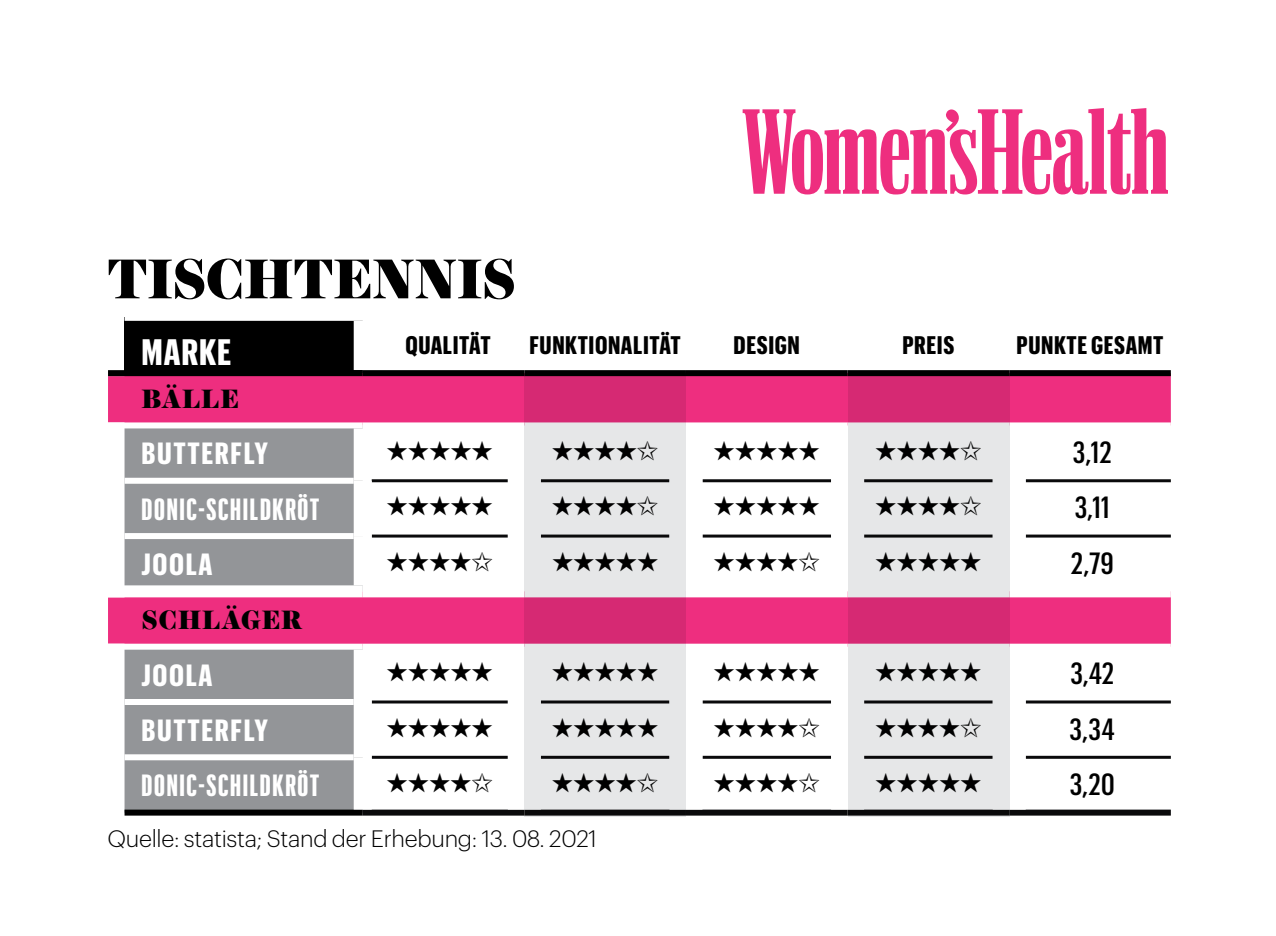
<style>
.page{position:relative;width:1276px;height:936px;background:#fff}
.page>*{position:absolute;margin:0;border:0;box-sizing:border-box;transform-origin:0 0}
.t1{font:900 57px "Harriet Display";color:#000}
.t2{font:700 36px "Graphik X Cond";letter-spacing:.025em;color:#fff}
.t3{font:700 30px "Graphik XX Cond";letter-spacing:.055em;color:#fff}
.t4{font:700 30px "Graphik X Cond";letter-spacing:.055em;color:#fff}
.t5{font:500 30px "Graphik X Cond";letter-spacing:.01em;color:#000}
.t6{font:27px "Zapf Dingbats Std";color:#000}
.t7{font:900 27px "Harriet Display";letter-spacing:.03em;color:#000}
.t8{font:700 24.9px "Graphik X Cond";letter-spacing:.025em;color:#000}
.t9{font:300 23.4px "Graphik";letter-spacing:-.01em;color:#000}
</style>
<div class="page">
<svg style="left:742px;top:108px;width:426px;height:86px"></svg>
<div style="left:124px;top:318px;width:239px;height:55px;background:#000"></div>
<svg style="left:141px;top:376px;width:1029px;height:267px"></svg>
<svg style="left:124px;top:428px;width:239px;height:381px;background:#a08895"></svg>
<div style="left:354px;top:428px;width:18px;height:52px;background:#fff"></div>
<div style="left:124px;top:477px;width:230px;height:6px;background:#fff"></div>
<div style="left:124px;top:315px;width:248px;height:6px;background:#fff"></div>
<div style="left:354px;top:321px;width:18px;height:49px;background:#fff"></div>
<div style="left:108px;top:376px;width:33px;height:46px;background:#ee2e7f"></div>
<div style="left:108px;top:597px;width:33px;height:46px;background:#ee2e7f"></div>
<div style="left:108px;top:585px;width:255px;height:12px;background:#fff"></div>
<div style="left:363px;top:585px;width:161px;height:12px;background:#fff"></div>
<div style="left:686px;top:585px;width:161px;height:12px;background:#fff"></div>
<div style="left:1009px;top:585px;width:161px;height:12px;background:#fff"></div>
<div style="left:124px;top:699px;width:230px;height:6px;background:#fff"></div>
<hr style="left:372px;top:700px;width:136px;height:3px;background:#0a0a0b">
<hr style="left:702px;top:700px;width:129px;height:3px;background:#0a0a0b">
<hr style="left:1025px;top:700px;width:145px;height:3px;background:#0a0a0b">
<div style="left:108px;top:422px;width:255px;height:6px;background:#fff"></div>
<div style="left:108px;top:643px;width:255px;height:6px;background:#fff"></div>
<div style="left:363px;top:422px;width:161px;height:6px;background:#fff"></div>
<div style="left:686px;top:422px;width:161px;height:6px;background:#fff"></div>
<div style="left:1009px;top:422px;width:161px;height:6px;background:#fff"></div>
<hr style="left:372px;top:479px;width:136px;height:3px;background:#0a0a0b">
<hr style="left:702px;top:479px;width:129px;height:3px;background:#0a0a0b">
<hr style="left:1025px;top:479px;width:145px;height:3px;background:#0a0a0b">
<hr style="left:372px;top:534px;width:136px;height:3px;background:#0a0a0b">
<hr style="left:702px;top:534px;width:129px;height:3px;background:#0a0a0b">
<hr style="left:1025px;top:534px;width:145px;height:3px;background:#0a0a0b">
<hr style="left:372px;top:755px;width:136px;height:3px;background:#0a0a0b">
<hr style="left:702px;top:755px;width:129px;height:3px;background:#0a0a0b">
<hr style="left:1025px;top:755px;width:145px;height:3px;background:#0a0a0b">
<div style="left:124px;top:809px;width:239px;height:6px;background:#000"></div>
<div style="left:363px;top:809px;width:161px;height:6px;background:#0a0a0b"></div>
<div style="left:686px;top:809px;width:161px;height:6px;background:#0a0a0b"></div>
<div style="left:1009px;top:809px;width:161px;height:6px;background:#0a0a0b"></div>
<div style="left:108px;top:370px;width:255px;height:6px;background:#000"></div>
<div style="left:363px;top:370px;width:161px;height:6px;background:#000"></div>
<div style="left:524px;top:370px;width:162px;height:6px;background:#000"></div>
<div style="left:686px;top:370px;width:161px;height:6px;background:#000"></div>
<div style="left:847px;top:370px;width:162px;height:6px;background:#000"></div>
<div style="left:1009px;top:370px;width:161px;height:6px;background:#000"></div>
<div style="left:508px;top:428px;width:33px;height:52px;background:#fff"></div>
<div style="left:669px;top:428px;width:33px;height:52px;background:#fff"></div>
<div style="left:831px;top:428px;width:33px;height:52px;background:#fff"></div>
<div style="left:992px;top:428px;width:33px;height:52px;background:#fff"></div>
<div style="left:508px;top:480px;width:33px;height:56px;background:#fff"></div>
<div style="left:669px;top:480px;width:33px;height:56px;background:#fff"></div>
<div style="left:831px;top:480px;width:33px;height:56px;background:#fff"></div>
<div style="left:992px;top:480px;width:33px;height:56px;background:#fff"></div>
<div style="left:508px;top:536px;width:33px;height:49px;background:#fff"></div>
<div style="left:669px;top:536px;width:33px;height:49px;background:#fff"></div>
<div style="left:831px;top:536px;width:33px;height:49px;background:#fff"></div>
<div style="left:992px;top:536px;width:33px;height:49px;background:#fff"></div>
<div style="left:354px;top:480px;width:18px;height:56px;background:#fff"></div>
<div style="left:354px;top:536px;width:18px;height:49px;background:#fff"></div>
<div style="left:354px;top:649px;width:18px;height:53px;background:#fff"></div>
<div style="left:354px;top:702px;width:18px;height:55px;background:#fff"></div>
<div style="left:354px;top:757px;width:18px;height:52px;background:#fff"></div>
<div style="left:124px;top:533px;width:230px;height:6px;background:#fff"></div>
<div style="left:124px;top:754px;width:230px;height:6px;background:#fff"></div>
<svg style="left:847px;top:374px;width:162px;height:442px;background:#d9b6c6"></svg>
<svg style="left:524px;top:374px;width:162px;height:442px;background:#d9b6c6"></svg>
<h1 class="t1" style="left:108px;top:238px;width:410px">TISCHTENNIS</h1>
<h2 class="t2" style="left:142px;top:326px;width:91px">MARKE</h2>
<p class="t8" style="left:405px;top:327px;width:87px">QUALITÄT</p>
<p class="t8" style="left:529px;top:327px;width:153px">FUNKTIONALITÄT</p>
<p class="t8" style="left:733px;top:327px;width:68px">DESIGN</p>
<p class="t8" style="left:902px;top:327px;width:53px">PREIS</p>
<p class="t8" style="left:1016px;top:327px;width:148px">PUNKTE GESAMT</p>
<p class="t7" style="left:142px;top:379px;width:99px">BÄLLE</p>
<p class="t4" style="left:142px;top:432px;width:128px">BUTTERFLY</p>
<p class="t6" style="left:386px;top:438px;width:109px">★★★★★</p>
<p class="t6" style="left:551px;top:438px;width:109px">★★★★✩</p>
<p class="t6" style="left:713px;top:438px;width:109px">★★★★★</p>
<p class="t6" style="left:875px;top:438px;width:109px">★★★★✩</p>
<p class="t5" style="left:1073px;top:431px;width:40px">3,12</p>
<p class="t3" style="left:142px;top:489px;width:179px">DONIC-SCHILDKRÖT</p>
<p class="t6" style="left:386px;top:493px;width:109px">★★★★★</p>
<p class="t6" style="left:551px;top:493px;width:109px">★★★★✩</p>
<p class="t6" style="left:713px;top:493px;width:109px">★★★★★</p>
<p class="t6" style="left:875px;top:493px;width:109px">★★★★✩</p>
<p class="t5" style="left:1074px;top:487px;width:36px">3,11</p>
<p class="t4" style="left:142px;top:543px;width:72px">JOOLA</p>
<p class="t6" style="left:386px;top:548px;width:109px">★★★★✩</p>
<p class="t6" style="left:551px;top:548px;width:109px">★★★★★</p>
<p class="t6" style="left:713px;top:548px;width:109px">★★★★✩</p>
<p class="t6" style="left:875px;top:548px;width:109px">★★★★★</p>
<p class="t5" style="left:1071px;top:542px;width:44px">2,79</p>
<p class="t7" style="left:142px;top:600px;width:162px">SCHLÄGER</p>
<p class="t4" style="left:142px;top:653px;width:72px">JOOLA</p>
<p class="t6" style="left:386px;top:659px;width:109px">★★★★★</p>
<p class="t6" style="left:551px;top:659px;width:109px">★★★★★</p>
<p class="t6" style="left:713px;top:659px;width:109px">★★★★★</p>
<p class="t6" style="left:875px;top:659px;width:109px">★★★★★</p>
<p class="t5" style="left:1070px;top:652px;width:45px">3,42</p>
<p class="t4" style="left:142px;top:708px;width:128px">BUTTERFLY</p>
<p class="t6" style="left:386px;top:714px;width:109px">★★★★★</p>
<p class="t6" style="left:551px;top:714px;width:109px">★★★★★</p>
<p class="t6" style="left:713px;top:714px;width:109px">★★★★✩</p>
<p class="t6" style="left:875px;top:714px;width:109px">★★★★✩</p>
<p class="t5" style="left:1069px;top:708px;width:47px">3,34</p>
<p class="t3" style="left:142px;top:765px;width:179px">DONIC-SCHILDKRÖT</p>
<p class="t6" style="left:386px;top:769px;width:109px">★★★★✩</p>
<p class="t6" style="left:551px;top:769px;width:109px">★★★★✩</p>
<p class="t6" style="left:713px;top:769px;width:109px">★★★★✩</p>
<p class="t6" style="left:875px;top:769px;width:109px">★★★★★</p>
<p class="t5" style="left:1069px;top:763px;width:46px">3,20</p>
<p class="t9" style="left:108px;top:821px;width:491px">Quelle: statista; Stand der Erhebung: 13. 08. 2021</p>
</div>
